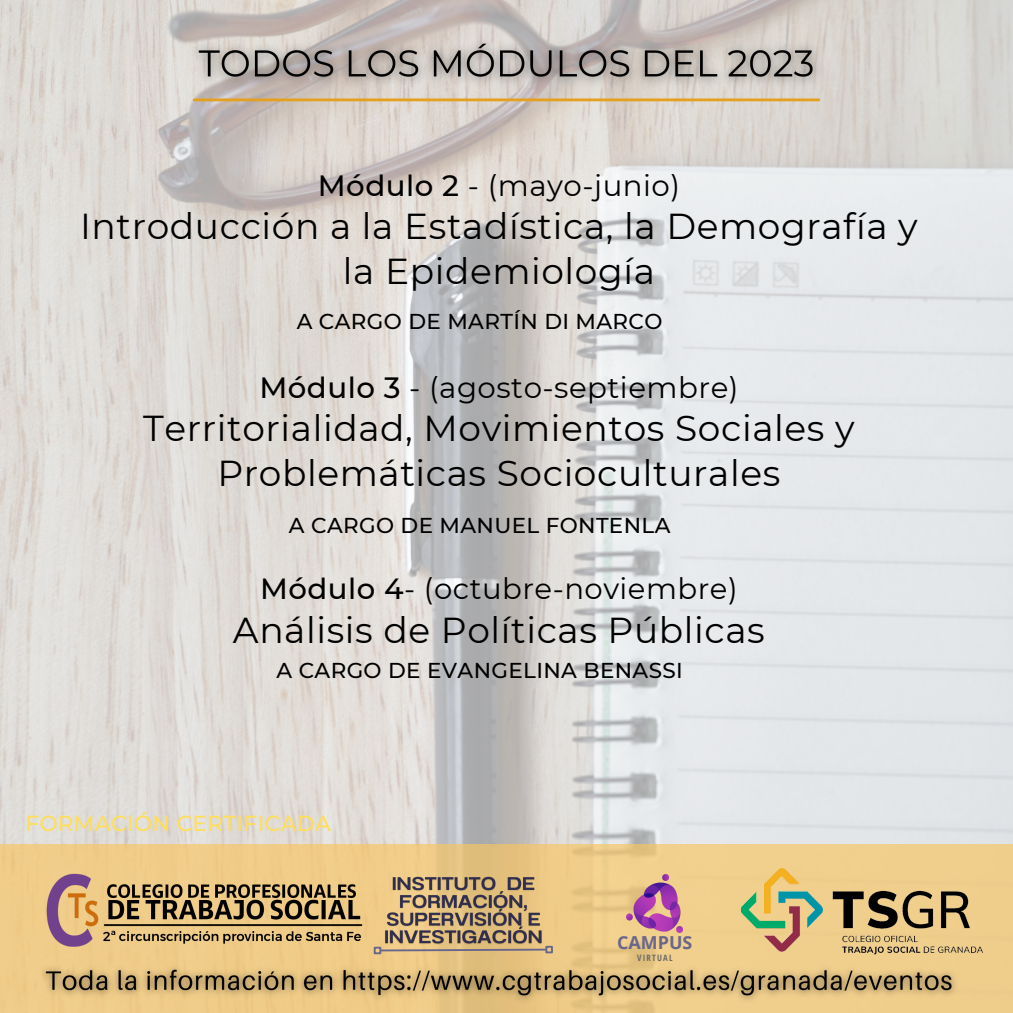
<style>
.page{position:relative;width:1013px;height:1013px;background:#fff}
.page>*{position:absolute;margin:0;border:0;box-sizing:border-box;transform-origin:0 0}
.t1{font:36px/45px "Montserrat";letter-spacing:.015em;color:#000;text-align:center}
.t2{font:29.25px "Montserrat";letter-spacing:.015em;color:#000}
.t3{font:29.12px "Montserrat";letter-spacing:.015em;color:#000}
.t4{font:500 21.5px "Montserrat";letter-spacing:.015em;color:#000}
.t5{font:500 21.5px "Montserrat";letter-spacing:.015em;color:#ffde59}
.t6{font:700 17.88px "Open Sans";color:#69668d}
.t7{font:700 8.75px "Open Sans Condensed";letter-spacing:.13em;color:#6d6a6a}
.s1{font-weight:500}
</style>
<div class="page">
<img style="left:0;top:0;width:1012px;height:844px">
<img style="left:182px;top:25px;width:648px;height:79px">
<svg style="left:0;top:844px;width:1012px;height:168px;background:#eecc89"></svg>
<img style="left:37px;top:860px;width:333px;height:94px">
<img style="left:626px;top:874px;width:57px;height:58px">
<img style="left:382px;top:865px;width:162px;height:89px">
<svg style="left:381px;top:947px;width:164px;height:5px"></svg>
<div style="left:374px;top:946px;width:7px;height:8px;border:2px solid #69668d"></div>
<div style="left:545px;top:945px;width:8px;height:8px;border:2px solid #69668d"></div>
<img style="left:34px;top:954px;width:930px;height:55px">
<img style="left:741px;top:866px;width:242px;height:91px">
<p class="t2" style="left:318px;top:168px;width:364px"><span class="s1">Módulo 2</span> - (mayo-junio)</p>
<p class="t1" style="left:80px;top:204px;width:839px">Introducción a la Estadística, la Demografía y la Epidemiología</p>
<p class="t4" style="left:297px;top:308px;width:367px">A CARGO DE MARTÍN DI MARCO</p>
<p class="t2" style="left:259px;top:369px;width:480px"><span class="s1">Módulo 3</span> - (agosto-septiembre)</p>
<p class="t1" style="left:143px;top:405px;width:713px">Territorialidad, Movimientos Sociales y<br>Problemáticas Socioculturales</p>
<p class="t4" style="left:289px;top:512px;width:383px">A CARGO DE MANUEL FONTENLA</p>
<p class="t3" style="left:260px;top:571px;width:479px"><span class="s1">Módulo 4</span>- (octubre-noviembre)</p>
<p class="t1" style="left:233px;top:607px;width:533px">Análisis de Políticas Públicas</p>
<p class="t4" style="left:276px;top:657px;width:408px">A CARGO DE EVANGELINA BENASSI</p>
<p class="t5" style="left:25px;top:810px;width:307px">FORMACIÓN CERTIFICADA</p>
<p class="t6" style="left:617px;top:929px;width:77px">CAMPUS</p>
<p class="t7" style="left:637px;top:952px;width:37px">VIRTUAL</p>
</div>
